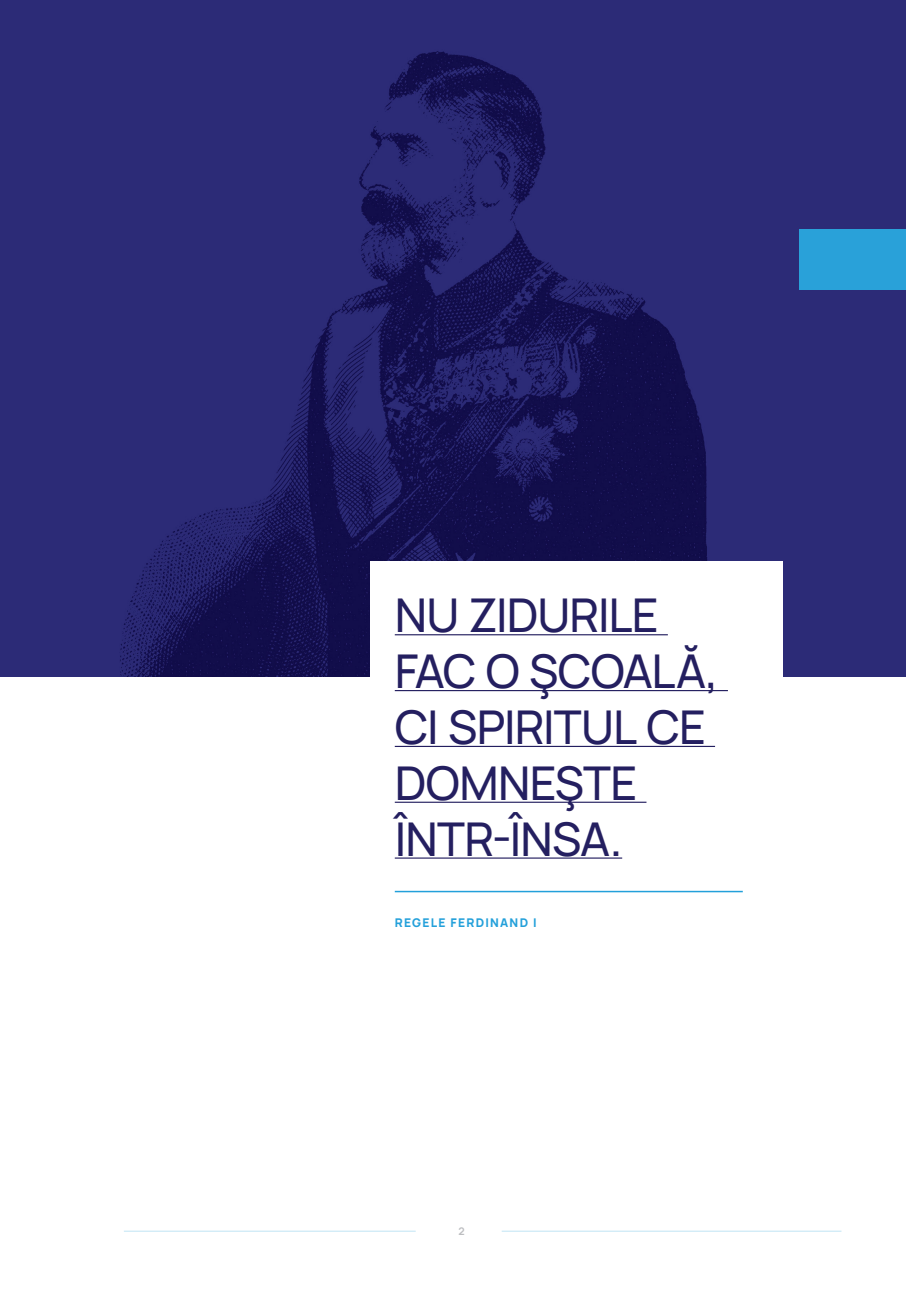
<style>
.page{position:relative;width:906px;height:1289px;background:#fff}
.page>*{position:absolute;margin:0;border:0;box-sizing:border-box;transform-origin:0 0}
.t1{font:500 46.5px/55.8px "Manrope";letter-spacing:-.02em;color:#241f60}
.t2{font:800 12px "Manrope";letter-spacing:.105em;color:#23a0da}
.t3{font:700 10.5px "Manrope";color:#bcbdc0}
</style>
<div class="page">
<hr style="left:502px;top:1230px;width:339px;height:1px;background:#23a0da">
<hr style="left:124px;top:1230px;width:292px;height:1px;background:#23a0da">
<img style="left:0;top:0;width:906px;height:676px">
<div style="left:799px;top:229px;width:107px;height:60px;background:#29a1d9"></div>
<div style="left:370px;top:561px;width:412px;height:455px;background:#fff"></div>
<hr style="left:395px;top:634px;width:273px;height:1px;background:#241f60">
<hr style="left:395px;top:690px;width:333px;height:1px;background:#241f60">
<hr style="left:395px;top:745px;width:320px;height:2px;background:#241f60">
<hr style="left:395px;top:801px;width:251px;height:1px;background:#241f60">
<hr style="left:395px;top:857px;width:227px;height:1px;background:#241f60">
<hr style="left:395px;top:890px;width:348px;height:2px;background:#23a0da">
<p class="t1" style="left:395px;top:584px;width:325px">NU ZIDURILE<br>FAC O ŞCOALĂ,<br>CI SPIRITUL CE<br>DOMNEŞTE<br>ÎNTR-ÎNSA.</p>
<p class="t2" style="left:395px;top:912px;width:143px">REGELE FERDINAND I</p>
<p class="t3" style="left:458px;top:1222px;width:8px">2</p>
</div>
